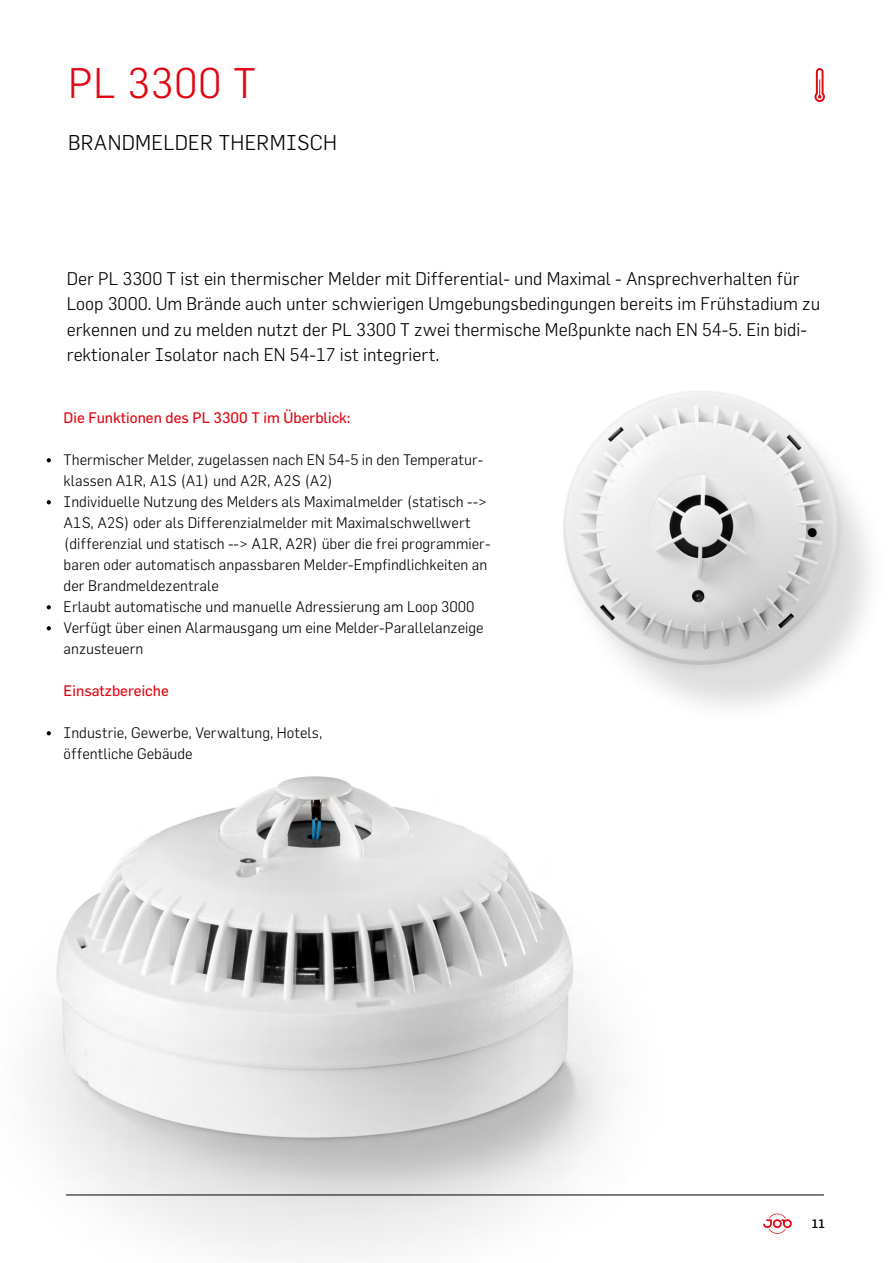
<style>
.page{position:relative;width:893px;height:1263px;background:#fff}
.page>*{position:absolute;margin:0;border:0;box-sizing:border-box;transform-origin:0 0}
.t1{font:300 42px "Flama";letter-spacing:.01em;color:#e30613}
.t2{font:300 21px "Flama";letter-spacing:.01em;color:#000}
.t3{font:300 18px/25.5px "Flama";color:#000}
.t4{font:300 15px/21px "Flama";color:#000}
.t5{font:15px "Flama";color:#e30613}
.t6{font:500 12px "Flama";color:#000}
</style>
<div class="page">
<img style="left:40px;top:776px;width:784px;height:480px">
<img style="left:563px;top:391px;width:307px;height:316px">
<hr style="left:66px;top:1194px;width:758px;height:1px;background:#000">
<svg style="left:47px;top:458px;width:4px;height:4px"></svg>
<svg style="left:47px;top:500px;width:4px;height:4px"></svg>
<svg style="left:47px;top:605px;width:4px;height:4px"></svg>
<svg style="left:47px;top:626px;width:4px;height:4px"></svg>
<svg style="left:47px;top:731px;width:4px;height:4px"></svg>
<svg style="left:814px;top:68px;width:11px;height:34px"></svg>
<svg style="left:763px;top:1213px;width:29px;height:21px"></svg>
<h1 class="t1" style="left:68px;top:58px;width:189px">PL 3300 T</h1>
<h2 class="t2" style="left:68px;top:130px;width:271px">BRANDMELDER THERMISCH</h2>
<p class="t3" style="left:67px;top:265px;width:755px">Der PL 3300 T ist ein thermischer Melder mit Differential- und Maximal - Ansprechverhalten für Loop 3000. Um Brände auch unter schwierigen Umgebungsbedingungen bereits im Frühstadium zu erkennen und zu melden nutzt der PL 3300 T zwei thermische Meßpunkte nach EN 54-5. Ein bidi&shy;rektionaler Isolator nach EN 54-17 ist integriert.</p>
<p class="t5" style="left:64px;top:409px;width:288px">Die Funktionen des PL 3300 T im Überblick:</p>
<p class="t4" style="left:64px;top:449px;width:428px">Thermischer Melder, zugelassen nach EN 54-5 in den Temperatur&shy;klassen A1R, A1S (A1) und A2R, A2S (A2)<br>Individuelle Nutzung des Melders als Maximalmelder (statisch --&gt; A1S, A2S) oder als Differenzialmelder mit Maximalschwellwert (differenzial und statisch --&gt; A1R, A2R) über die frei programmier&shy;baren oder automatisch anpassbaren Melder-Empfindlichkeiten an der Brandmeldezentrale<br>Erlaubt automatische und manuelle Adressierung am Loop 3000<br>Verfügt über einen Alarmausgang um eine Melder-Parallelanzeige anzusteuern</p>
<p class="t5" style="left:64px;top:682px;width:107px">Einsatzbereiche</p>
<p class="t4" style="left:64px;top:722px;width:260px">Industrie, Gewerbe, Verwaltung, Hotels, öffentliche Gebäude</p>
<p class="t6" style="left:812px;top:1216px;width:15px">11</p>
</div>
